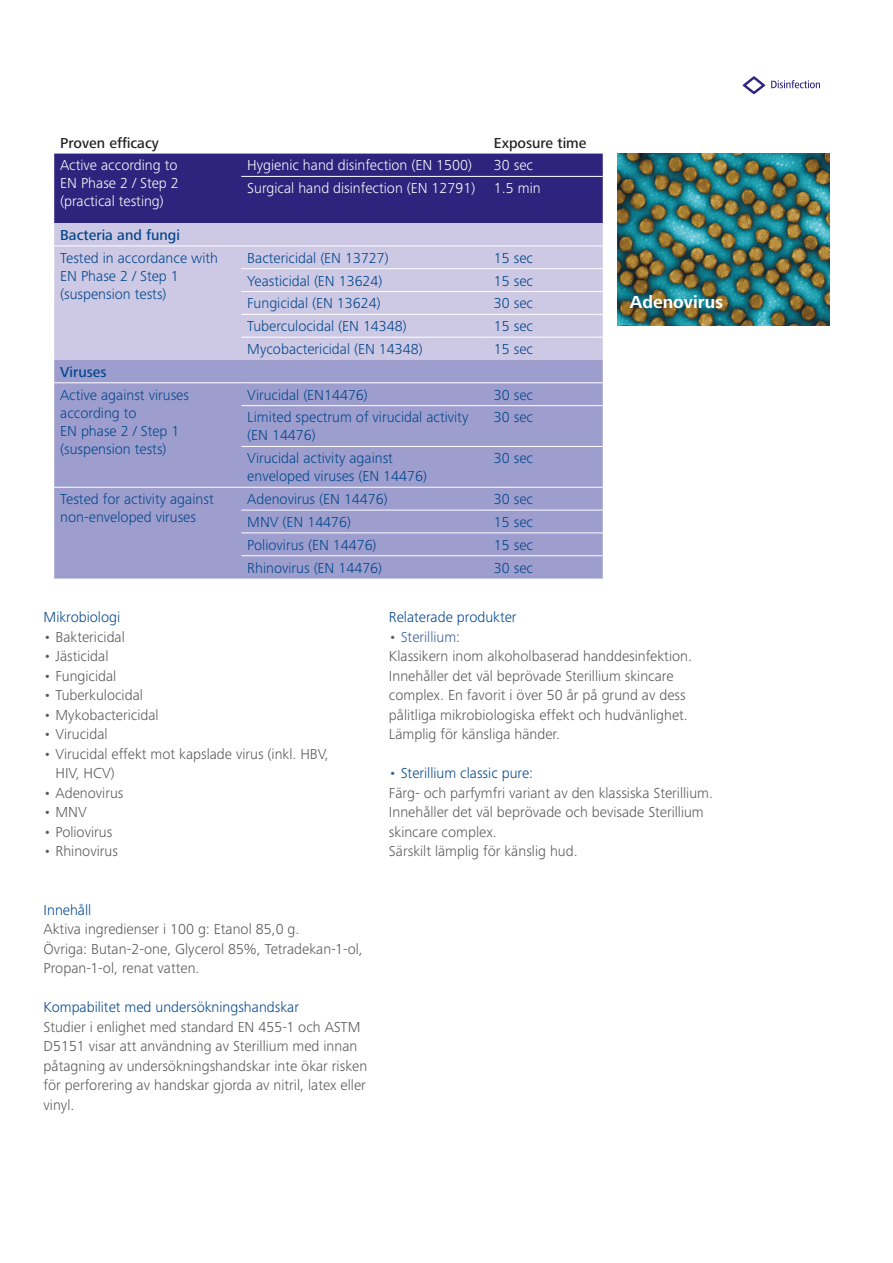
<style>
.page{position:relative;width:893px;height:1263px;background:#fff}
.page>*{position:absolute;margin:0;border:0;box-sizing:border-box;transform-origin:0 0}
.t1{font:700 18px "Frutiger Next LTW1 G";color:#fff}
.t2{font:300 15px/19.5px "Frutiger Next LTW1 G";color:#57585a}
.t3{font:300 15px/18px "Frutiger Next LTW1 G";color:#01468c}
.t4{font:300 15px/18px "Frutiger Next LTW1 G";color:#fff;text-align:justify}
.t5{font:500 15px "Frutiger Next LTW1 G";color:#231f20}
.t6{font:500 15px "Frutiger Next LTW1 G";color:#01468c}
.s1{color:#395d9c}
.s2{color:#01468c}
</style>
<div class="page">
<svg style="left:743px;top:76px;width:22px;height:18px"></svg>
<svg style="left:771px;top:80px;width:49px;height:8px"></svg>
<div style="left:54px;top:154px;width:549px;height:69px;background:#2e247d"></div>
<div style="left:54px;top:223px;width:549px;height:137px;background:#cdc8e3"></div>
<div style="left:54px;top:360px;width:549px;height:218px;background:#9e9ece"></div>
<hr style="left:241px;top:176px;width:247px;height:1px;background:#fff">
<hr style="left:488px;top:176px;width:115px;height:1px;background:#fff">
<hr style="left:241px;top:291px;width:247px;height:1px;background:#fff">
<hr style="left:488px;top:291px;width:115px;height:1px;background:#fff">
<hr style="left:241px;top:314px;width:247px;height:1px;background:#fff">
<hr style="left:488px;top:314px;width:115px;height:1px;background:#fff">
<hr style="left:241px;top:337px;width:247px;height:1px;background:#fff">
<hr style="left:488px;top:337px;width:115px;height:1px;background:#fff">
<hr style="left:241px;top:405px;width:247px;height:1px;background:#fff">
<hr style="left:488px;top:405px;width:115px;height:1px;background:#fff">
<hr style="left:241px;top:446px;width:247px;height:1px;background:#fff">
<hr style="left:488px;top:446px;width:115px;height:1px;background:#fff">
<hr style="left:54px;top:487px;width:187px;height:1px;background:#fff">
<hr style="left:241px;top:487px;width:247px;height:1px;background:#fff">
<hr style="left:488px;top:487px;width:115px;height:1px;background:#fff">
<hr style="left:241px;top:382px;width:247px;height:1px;background:#fff">
<hr style="left:488px;top:382px;width:115px;height:1px;background:#fff">
<hr style="left:241px;top:510px;width:247px;height:1px;background:#fff">
<hr style="left:488px;top:510px;width:115px;height:1px;background:#fff">
<hr style="left:241px;top:532px;width:247px;height:1px;background:#fff">
<hr style="left:488px;top:532px;width:115px;height:1px;background:#fff">
<hr style="left:54px;top:246px;width:187px;height:1px;background:#fff">
<hr style="left:241px;top:246px;width:247px;height:1px;background:#fff">
<hr style="left:488px;top:246px;width:115px;height:1px;background:#fff">
<hr style="left:241px;top:268px;width:247px;height:1px;background:#fff">
<hr style="left:488px;top:268px;width:115px;height:1px;background:#fff">
<hr style="left:54px;top:382px;width:187px;height:1px;background:#fff">
<hr style="left:241px;top:555px;width:247px;height:1px;background:#fff">
<hr style="left:488px;top:555px;width:115px;height:1px;background:#fff">
<img style="left:617px;top:153px;width:213px;height:172px">
<p class="t5" style="left:60px;top:134px;width:100px">Proven efficacy</p>
<p class="t5" style="left:494px;top:134px;width:94px">Exposure time</p>
<p class="t4" style="left:60px;top:156px;width:120px">Active according to EN Phase 2 / Step 2 (practical testing)</p>
<p class="t4" style="left:247px;top:156px;width:226px">Hygienic hand disinfection (EN 1500)</p>
<p class="t4" style="left:247px;top:154px;width:295px;line-height:22.8px;text-indent:247px">30 sec<br>Surgical hand disinfection (EN 12791) 1.5 min</p>
<p class="t6" style="left:60px;top:226px;width:121px">Bacteria and fungi</p>
<p class="t3" style="left:60px;top:249px;width:159px">Tested in accordance with<br>EN Phase 2 / Step 1 (suspension tests)</p>
<p class="t3" style="left:247px;top:249px;width:143px">Bactericidal (EN 13727)</p>
<p class="t3" style="left:494px;top:249px;width:41px">15 sec</p>
<p class="t3" style="left:247px;top:272px;width:137px">Yeasticidal (EN 13624)</p>
<p class="t3" style="left:494px;top:272px;width:41px">15 sec</p>
<p class="t3" style="left:247px;top:294px;width:135px">Fungicidal (EN 13624)</p>
<p class="t3" style="left:494px;top:294px;width:41px">30 sec</p>
<p class="t3" style="left:247px;top:317px;width:161px">Tuberculocidal (EN 14348)</p>
<p class="t3" style="left:494px;top:317px;width:41px">15 sec</p>
<p class="t3" style="left:247px;top:340px;width:177px">Mycobactericidal (EN 14348)</p>
<p class="t3" style="left:494px;top:340px;width:41px">15 sec</p>
<p class="t6" style="left:60px;top:363px;width:48px">Viruses</p>
<p class="t3" style="left:60px;top:386px;width:130px">Active against viruses according to<br>EN phase 2 / Step 1 (suspension tests)</p>
<p class="t3" style="left:247px;top:386px;width:122px">Virucidal (EN14476)</p>
<p class="t3" style="left:494px;top:386px;width:41px">30 sec</p>
<p class="t3" style="left:247px;top:408px;width:223px">Limited spectrum of virucidal activity (EN 14476)</p>
<p class="t3" style="left:494px;top:408px;width:41px">30 sec</p>
<p class="t3" style="left:247px;top:449px;width:181px">Virucidal activity against enveloped viruses (EN 14476)</p>
<p class="t3" style="left:494px;top:449px;width:41px">30 sec</p>
<p class="t3" style="left:60px;top:490px;width:155px">Tested for activity against non-enveloped viruses</p>
<p class="t3" style="left:247px;top:490px;width:142px">Adenovirus (EN 14476)</p>
<p class="t3" style="left:494px;top:490px;width:41px">30 sec</p>
<p class="t3" style="left:247px;top:513px;width:105px">MNV (EN 14476)</p>
<p class="t3" style="left:494px;top:513px;width:41px">15 sec</p>
<p class="t3" style="left:247px;top:536px;width:131px">Poliovirus (EN 14476)</p>
<p class="t3" style="left:494px;top:536px;width:41px">15 sec</p>
<p class="t3" style="left:247px;top:558px;width:136px">Rhinovirus (EN 14476)</p>
<p class="t3" style="left:494px;top:558px;width:41px">30 sec</p>
<p class="t1" style="left:630px;top:292px;width:95px">Adenovirus</p>
<p class="t3" style="left:44px;top:608px;width:78px">Mikrobiologi</p>
<p class="t2" style="left:44px;top:627px;width:83px">• Baktericidal</p>
<p class="t2" style="left:44px;top:646px;width:66px">• Jästicidal</p>
<p class="t2" style="left:44px;top:666px;width:74px">• Fungicidal</p>
<p class="t2" style="left:44px;top:685px;width:101px">• Tuberkulocidal</p>
<p class="t2" style="left:44px;top:705px;width:117px">• Mykobactericidal</p>
<p class="t2" style="left:44px;top:724px;width:66px">• Virucidal</p>
<p class="t2" style="left:56px;top:744px;width:275px;text-indent:-12px">• Virucidal effekt mot kapslade virus (inkl. HBV,<br>HIV, HCV)</p>
<p class="t2" style="left:44px;top:783px;width:81px">• Adenovirus</p>
<p class="t2" style="left:44px;top:802px;width:45px">• MNV</p>
<p class="t2" style="left:44px;top:822px;width:70px">• Poliovirus</p>
<p class="t2" style="left:44px;top:841px;width:76px">• Rhinovirus</p>
<p class="t3" style="left:44px;top:901px;width:49px">Innehåll</p>
<p class="t2" style="left:44px;top:919px;width:321px">Aktiva ingredienser i 100 g: Etanol 85,0 g.<br>Övriga: Butan-2-one, Glycerol 85%, Tetradekan-1-ol,<br>Propan-1-ol, renat vatten.</p>
<p class="t3" style="left:44px;top:998px;width:257px">Kompabilitet med undersökningshandskar</p>
<p class="t2" style="left:44px;top:1017px;width:325px">Studier i enlighet med standard EN 455-1 och ASTM D5151 visar att användning av Sterillium med innan påtagning av undersökningshandskar inte ökar risken för perforering av handskar gjorda av nitril, latex eller vinyl.</p>
<p class="t3" style="left:389px;top:608px;width:129px">Relaterade produkter</p>
<p class="t2" style="left:389px;top:627px;width:305px">• <span class="s1">Sterillium</span>:<br>Klassikern inom alkoholbaserad handdesinfektion.<br>Innehåller det väl beprövade Sterillium skincare complex. En favorit i över 50 år på grund av dess pålitliga mikrobiologiska effekt och hudvänlighet.<br>Lämplig för känsliga händer.</p>
<p class="t2" style="left:389px;top:763px;width:326px"><span class="s1">•</span> <span class="s2">Sterillium classic pure:<br></span>Färg- och parfymfri variant av den klassiska Sterillium.<br>Innehåller det väl beprövade och bevisade Sterillium skincare complex.<br>Särskilt lämplig för känslig hud.</p>
</div>
